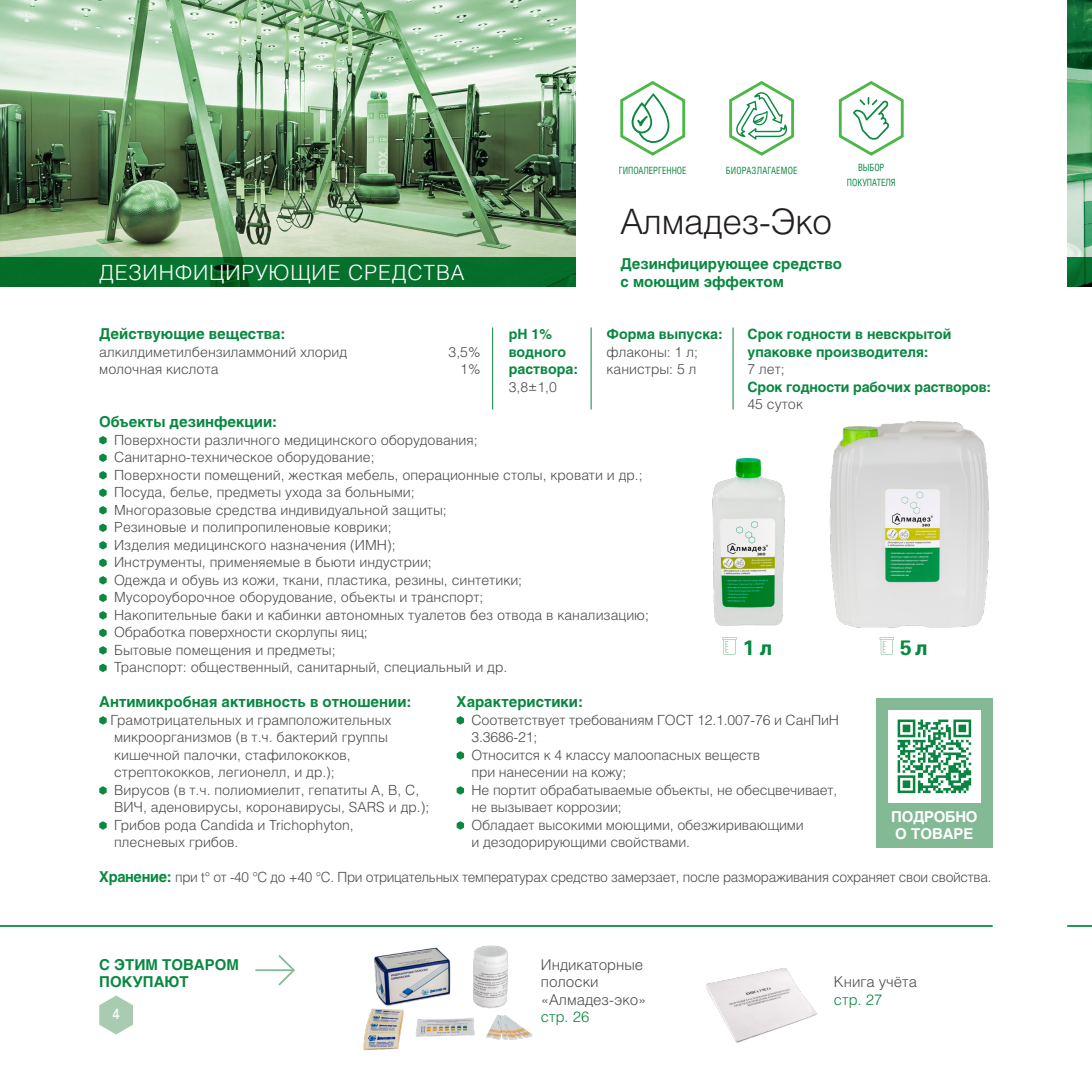
<style>
.page{position:relative;width:1092px;height:1092px;background:#fff}
.page>*{position:absolute;margin:0;border:0;box-sizing:border-box;transform-origin:0 0}
.t1{font:300 35px "Helios";letter-spacing:-.01em;color:#231f20}
.Subtitle{font:300 21px "Helios";letter-spacing:.04em;color:#fff}
.Subtitle-2{font:700 21px "Partner";color:#088840}
.Subtitle-3{font:700 14.88px/17.5px "Helios";color:#088840}
.Text{font:300 14.88px/17.5px "Helios";color:#4b4c4d}
.Subtitle-4{font:700 14.88px/17.5px "Helios";letter-spacing:-.02em;color:#fff}
.Text-2{font:300 14.88px "Helios";color:#088840}
.Subtitle-5{font:14.88px "Partner";color:#fff}
.List{font:300 14px/17.5px "Helios";color:#4b4c4d}
.Subtitle-6{font:300 14px "Helios";letter-spacing:-.02em;color:#4b4c4d}
.Subtitle-7{font:700 14px/17.5px "Helios";color:#088840}
.Table{font:300 14px "Helios";color:#4b4c4d}
.Subtitle-8{font:9.97px "Helios Cond";color:#088840;scale:.9 1}
.Subtitle-9{font:9.97px "Helios Cond";letter-spacing:.025em;color:#088840;scale:.9 1}
.s1{font-weight:700;font-size:14.88px;color:#088840}
</style>
<div class="page">
<hr style="left:0;top:925px;width:992px;height:1px;background:#088840">
<svg style="left:1067px;top:925px;width:24px;height:1px"></svg>
<img style="left:0;top:0;width:575px;height:257px">
<div style="left:0;top:257px;width:575px;height:30px;background:#066f2c"></div>
<svg style="left:99px;top:995px;width:34px;height:39px"></svg>
<svg style="left:99px;top:716px;width:8px;height:8px"></svg>
<svg style="left:99px;top:786px;width:8px;height:8px"></svg>
<svg style="left:99px;top:821px;width:8px;height:8px"></svg>
<svg style="left:456px;top:716px;width:8px;height:8px"></svg>
<svg style="left:456px;top:751px;width:8px;height:8px"></svg>
<svg style="left:456px;top:786px;width:8px;height:8px"></svg>
<svg style="left:456px;top:821px;width:8px;height:8px"></svg>
<hr style="left:492px;top:327px;width:1px;height:82px;background:#088840">
<hr style="left:590px;top:327px;width:1px;height:82px;background:#088840">
<hr style="left:732px;top:327px;width:1px;height:82px;background:#088840">
<svg style="left:276px;top:955px;width:19px;height:31px"></svg>
<hr style="left:255px;top:969px;width:38px;height:1px;background:#84b995">
<img style="left:712px;top:458px;width:73px;height:168px">
<img style="left:829px;top:421px;width:160px;height:207px">
<svg style="left:722px;top:637px;width:14px;height:17px"></svg>
<svg style="left:879px;top:637px;width:14px;height:17px"></svg>
<div style="left:876px;top:697px;width:116px;height:150px;background:#84b995"></div>
<div style="left:888px;top:710px;width:92px;height:92px;background:#fff"></div>
<svg style="left:99px;top:436px;width:8px;height:8px"></svg>
<svg style="left:99px;top:453px;width:8px;height:9px"></svg>
<svg style="left:99px;top:471px;width:8px;height:8px"></svg>
<svg style="left:99px;top:488px;width:8px;height:9px"></svg>
<svg style="left:99px;top:506px;width:8px;height:8px"></svg>
<svg style="left:99px;top:523px;width:8px;height:9px"></svg>
<svg style="left:99px;top:541px;width:8px;height:8px"></svg>
<svg style="left:99px;top:558px;width:8px;height:9px"></svg>
<svg style="left:99px;top:576px;width:8px;height:8px"></svg>
<svg style="left:99px;top:593px;width:8px;height:9px"></svg>
<svg style="left:99px;top:611px;width:8px;height:8px"></svg>
<svg style="left:99px;top:628px;width:8px;height:9px"></svg>
<svg style="left:99px;top:646px;width:8px;height:8px"></svg>
<svg style="left:99px;top:663px;width:8px;height:9px"></svg>
<img style="left:706px;top:968px;width:111px;height:75px">
<img style="left:363px;top:945px;width:170px;height:106px">
<svg style="left:838px;top:81px;width:66px;height:75px"></svg>
<svg style="left:620px;top:81px;width:66px;height:75px"></svg>
<svg style="left:729px;top:81px;width:65px;height:75px"></svg>
<svg style="left:897px;top:719px;width:74px;height:74px"></svg>
<img style="left:1067px;top:0;width:24px;height:257px">
<svg style="left:1067px;top:257px;width:24px;height:30px"></svg>
<p class="Subtitle" style="left:99px;top:260px;width:367px">ДЕЗИНФИЦИРУЮЩИЕ СРЕДСТВА</p>
<p class="Subtitle-3" style="left:99px;top:325px;width:188px">Действующие вещества:</p>
<p class="Table" style="left:99px;top:343px;width:249px">алкилдиметилбензиламмоний хлорид</p>
<p class="Table" style="left:448px;top:343px;width:33px">3,5%</p>
<p class="Table" style="left:99px;top:361px;width:121px">молочная кислота</p>
<p class="Table" style="left:460px;top:361px;width:22px">1%</p>
<p class="Subtitle-7" style="left:508px;top:326px;width:71px">рН 1% водного раствора:</p>
<p class="Table" style="left:508px;top:378px;width:50px">3,8±1,0</p>
<p class="Subtitle-8" style="left:618px;top:164px;width:77px">ГИПОАЛЕРГЕННОЕ</p>
<p class="Subtitle-9" style="left:725px;top:164px;width:81px">БИОРАЗЛАГАЕМОЕ</p>
<p class="Subtitle-8" style="left:857px;top:161px;width:31px">ВЫБОР</p>
<p class="Subtitle-8" style="left:846px;top:177px;width:55px">ПОКУПАТЕЛЯ</p>
<p class="t1" style="left:620px;top:201px;width:213px">Алмадез-Эко</p>
<p class="Subtitle-3" style="left:620px;top:255px;width:223px">Дезинфицирующее средство с моющим эффектом</p>
<p class="Subtitle-7" style="left:606px;top:326px;width:118px">Форма выпуска:</p>
<p class="Table" style="left:606px;top:343px;width:93px">флаконы: 1 л;</p>
<p class="Table" style="left:606px;top:361px;width:91px">канистры: 5 л</p>
<p class="Subtitle-7" style="left:747px;top:326px;width:205px">Срок годности в невскрытой упаковке производителя:</p>
<p class="Table" style="left:747px;top:361px;width:39px">7 лет;</p>
<p class="Subtitle-7" style="left:747px;top:378px;width:245px">Срок годности рабочих растворов:</p>
<p class="Table" style="left:747px;top:396px;width:57px">45 суток</p>
<p class="Subtitle-3" style="left:99px;top:413px;width:179px">Объекты дезинфекции:</p>
<p class="List" style="left:114px;top:430px;width:365px">Поверхности различного медицинского оборудования;</p>
<p class="List" style="left:114px;top:448px;width:262px">Санитарно-техническое оборудование;</p>
<p class="List" style="left:114px;top:465px;width:530px">Поверхности помещений, жесткая мебель, операционные столы, кровати и др. ;</p>
<p class="List" style="left:114px;top:483px;width:302px">Посуда, белье, предметы ухода за больными;</p>
<p class="List" style="left:114px;top:500px;width:334px">Многоразовые средства индивидуальной защиты;</p>
<p class="List" style="left:114px;top:518px;width:279px">Резиновые и полипропиленовые коврики;</p>
<p class="List" style="left:114px;top:535px;width:283px">Изделия медицинского назначения (ИМН);</p>
<p class="List" style="left:114px;top:553px;width:319px">Инструменты, применяемые в бьюти индустрии;</p>
<p class="List" style="left:114px;top:570px;width:409px">Одежда и обувь из кожи, ткани, пластика, резины, синтетики;</p>
<p class="List" style="left:114px;top:588px;width:370px">Мусороуборочное оборудование, объекты и транспорт;</p>
<p class="List" style="left:114px;top:605px;width:536px">Накопительные баки и кабинки автономных туалетов без отвода в канализацию;</p>
<p class="List" style="left:114px;top:623px;width:255px">Обработка поверхности скорлупы яиц;</p>
<p class="List" style="left:114px;top:640px;width:223px">Бытовые помещения и предметы;</p>
<p class="List" style="left:114px;top:658px;width:392px">Транспорт: общественный, санитарный, специальный и др.</p>
<p class="Subtitle-2" style="left:742px;top:635px;width:31px">1 л</p>
<p class="Subtitle-2" style="left:900px;top:635px;width:29px">5 л</p>
<p class="Subtitle-3" style="left:99px;top:693px;width:314px">Антимикробная активность в отношении:</p>
<p class="List" style="left:111px;top:710px;width:282px">Грамотрицательных и грамположительных микроорганизмов (в т. ч. бактерий группы кишечной палочки, стафилококков, стрептококков, легионелл, и др. );</p>
<p class="List" style="left:114px;top:780px;width:316px">Вирусов (в т. ч. полиомиелит, гепатиты А, В, С,<br>ВИЧ, аденовирусы, коронавирусы, SARS и др. );</p>
<p class="List" style="left:114px;top:815px;width:241px">Грибов рода Candida и Trichophyton, плесневых грибов.</p>
<p class="Subtitle-3" style="left:456px;top:693px;width:128px">Характеристики:</p>
<p class="List" style="left:471px;top:710px;width:369px">Соответствует требованиям ГОСТ 12. 1. 007-76 и СанПиН</p>
<p class="List" style="left:471px;top:728px;width:67px">3. 3686-21;</p>
<p class="List" style="left:471px;top:745px;width:290px">Относится к 4 классу малоопасных веществ при нанесении на кожу;</p>
<p class="List" style="left:471px;top:780px;width:367px">Не портит обрабатываемые объекты, не обесцвечивает, не вызывает коррозии;</p>
<p class="List" style="left:471px;top:815px;width:334px">Обладает высокими моющими, обезжиривающими и дезодорирующими свойствами.</p>
<p class="Subtitle-6" style="left:99px;top:868px;width:890px"><span class="s1">Хранение:</span> при t° от -40 °С до +40 °С. При отрицательных температурах средство замерзает, после размораживания сохраняет свои свойства.</p>
<p class="Subtitle-4" style="left:891px;top:807px;width:88px">ПОДРОБНО<br>О ТОВАРЕ</p>
<p class="Subtitle-3" style="left:99px;top:955px;width:141px">С ЭТИМ ТОВАРОМ<br>ПОКУПАЮТ</p>
<p class="Subtitle-5" style="left:112px;top:1004px;width:10px">4</p>
<p class="Text" style="left:541px;top:955px;width:107px">Индикаторные полоски «Алмадез-эко»</p>
<p class="Text-2" style="left:541px;top:1008px;width:50px">стр. 26</p>
<p class="Text" style="left:833px;top:972px;width:85px">Книга учёта</p>
<p class="Text-2" style="left:833px;top:990px;width:50px">стр. 27</p>
</div>
